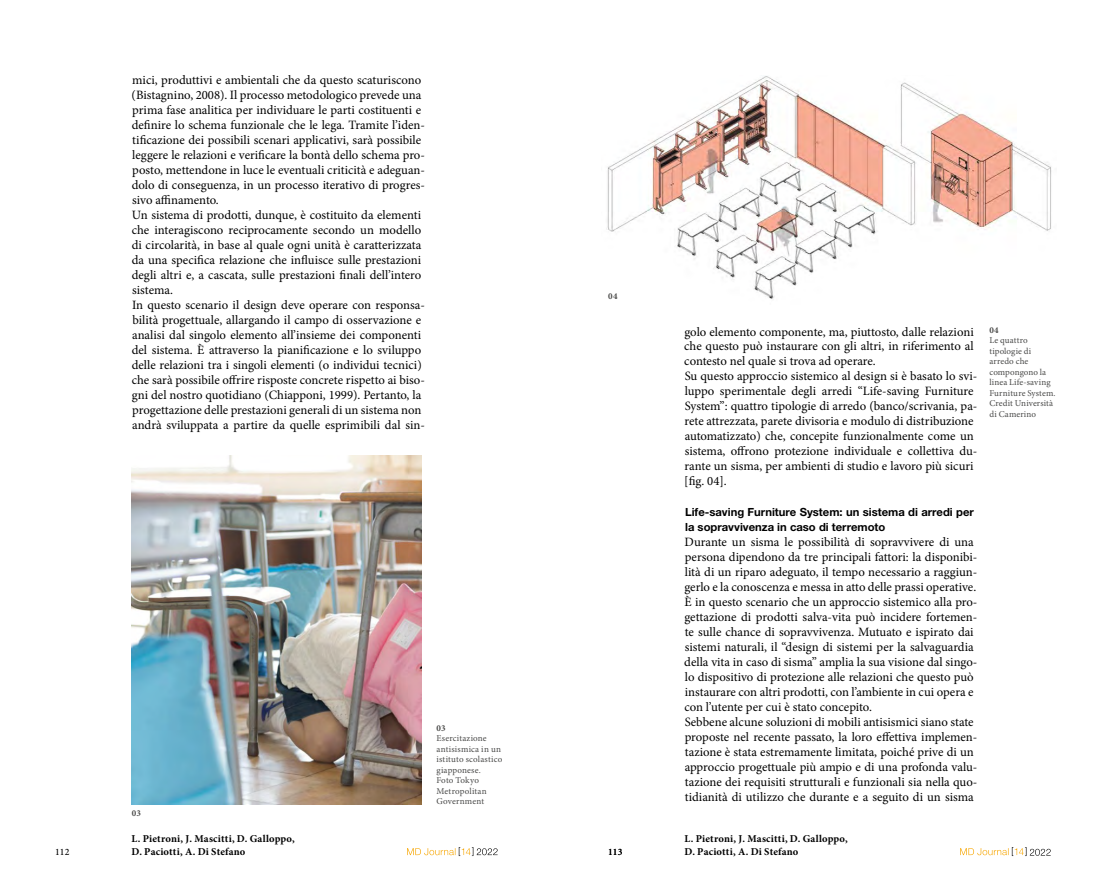
<style>
.page{position:relative;width:1106px;height:893px;background:#fff}
.page>*{position:absolute;margin:0;border:0;box-sizing:border-box;transform-origin:0 0}
.t1{font:12.75px/15px "Minion Pro";color:#000}
.t2{font:700 11.25px/15px "Helvetica Neue LT Pro";color:#000}
.t3{font:700 10.5px/13.5px "Minion Pro";letter-spacing:.015em;color:#000}
.t4{font:500 9.75px "Minion Pro";letter-spacing:.005em;color:#000}
.t5{font:9px/10.5px "Minion Pro";letter-spacing:.015em;color:#4a4a49}
.t6{font:700 9px "Minion Pro";letter-spacing:.025em;color:#4a4a49}
</style>
<div class="page">
<svg style="left:960px;top:847px;width:90px;height:9px"></svg>
<svg style="left:407px;top:847px;width:90px;height:9px"></svg>
<img style="left:131px;top:455px;width:291px;height:349px">
<img style="left:606px;top:76px;width:446px;height:223px">
<p class="t1" style="left:132px;top:73px;width:295px">mici, produttivi e ambientali che da questo scaturiscono (Bistagnino, 2008). Il processo metodologico prevede una prima fase analitica per individuare le parti costituenti e definire lo schema funzionale che le lega. Tramite l’iden&shy;tificazione dei possibili scenari applicativi, sarà possibile leggere le relazioni e verificare la bontà dello schema pro&shy;posto, mettendone in luce le eventuali criticità e adeguan&shy;dolo di conseguenza, in un processo iterativo di progres&shy;sivo affinamento.<br>Un sistema di prodotti, dunque, è costituito da elementi che interagiscono reciprocamente secondo un modello di circolarità, in base al quale ogni unità è caratterizzata da una specifica relazione che influisce sulle prestazioni degli altri e, a cascata, sulle prestazioni finali dell’intero sistema.<br>In questo scenario il design deve operare con responsa&shy;bilità progettuale, allargando il campo di osservazione e analisi dal singolo elemento all’insieme dei componenti del sistema. È attraverso la pianificazione e lo sviluppo delle relazioni tra i singoli elementi (o individui tecnici) che sarà possibile offrire risposte concrete rispetto ai biso&shy;gni del nostro quotidiano (Chiapponi, 1999). Pertanto, la progettazione delle prestazioni generali di un sistema non andrà sviluppata a partire da quelle esprimibili dal sin-</p>
<p class="t6" style="left:132px;top:807px;width:11px">03</p>
<p class="t6" style="left:436px;top:721px;width:11px">03</p>
<p class="t5" style="left:436px;top:733px;width:67px">Esercitazione antisismica in un istituto scolastico giapponese.<br>Foto Tokyo<br>Metropolitan<br>Government</p>
<p class="t6" style="left:608px;top:290px;width:11px">04</p>
<p class="t1" style="left:684px;top:324px;width:295px">golo elemento componente, ma, piuttosto, dalle relazioni che questo può instaurare con gli altri, in riferimento al contesto nel quale si trova ad operare.<br>Su questo approccio sistemico al design si è basato lo svi&shy;luppo sperimentale degli arredi “Life-saving Furniture System”: quattro tipologie di arredo (banco/scrivania, pa&shy;rete attrezzata, parete divisoria e modulo di distribuzione automatizzato) che, concepite funzionalmente come un sistema, offrono protezione individuale e collettiva du&shy;rante un sisma, per ambienti di studio e lavoro più sicuri [fig. 04].</p>
<p class="t2" style="left:685px;top:504px;width:290px">Life-saving Furniture System: un sistema di arredi per la sopravvivenza in caso di terremoto</p>
<p class="t1" style="left:684px;top:534px;width:295px">Durante un sisma le possibilità di sopravvivere di una persona dipendono da tre principali fattori: la disponibi&shy;lità di un riparo adeguato, il tempo necessario a raggiun&shy;gerlo e la conoscenza e messa in atto delle prassi operative.<br>È in questo scenario che un approccio sistemico alla pro&shy;gettazione di prodotti salva-vita può incidere fortemen&shy;te sulle chance di sopravvivenza. Mutuato e ispirato dai sistemi naturali, il “design di sistemi per la salvaguardia della vita in caso di sisma” amplia la sua visione dal singo&shy;lo dispositivo di protezione alle relazioni che questo può instaurare con altri prodotti, con l’ambiente in cui opera e con l’utente per cui è stato concepito.<br>Sebbene alcune soluzioni di mobili antisismici siano state proposte nel recente passato, la loro effettiva implemen&shy;tazione è stata estremamente limitata, poiché prive di un approccio progettuale più ampio e di una profonda valu&shy;tazione dei requisiti strutturali e funzionali sia nella quo&shy;tidianità di utilizzo che durante e a seguito di un sisma</p>
<p class="t3" style="left:131px;top:831px;width:165px">L. Pietroni, J. Mascitti, D. Galloppo,<br>D. Paciotti, A. Di Stefano</p>
<p class="t3" style="left:684px;top:831px;width:165px">L. Pietroni, J. Mascitti, D. Galloppo,<br>D. Paciotti, A. Di Stefano</p>
<p class="t4" style="left:55px;top:846px;width:16px">112</p>
<p class="t4" style="left:608px;top:845px;width:16px">113</p>
<p class="t6" style="left:989px;top:324px;width:11px">04</p>
<p class="t5" style="left:989px;top:335px;width:68px">Le quattro tipologie di arredo che compongono la linea Life-saving<br>Furniture System.<br>Credit Università di Camerino</p>
</div>
